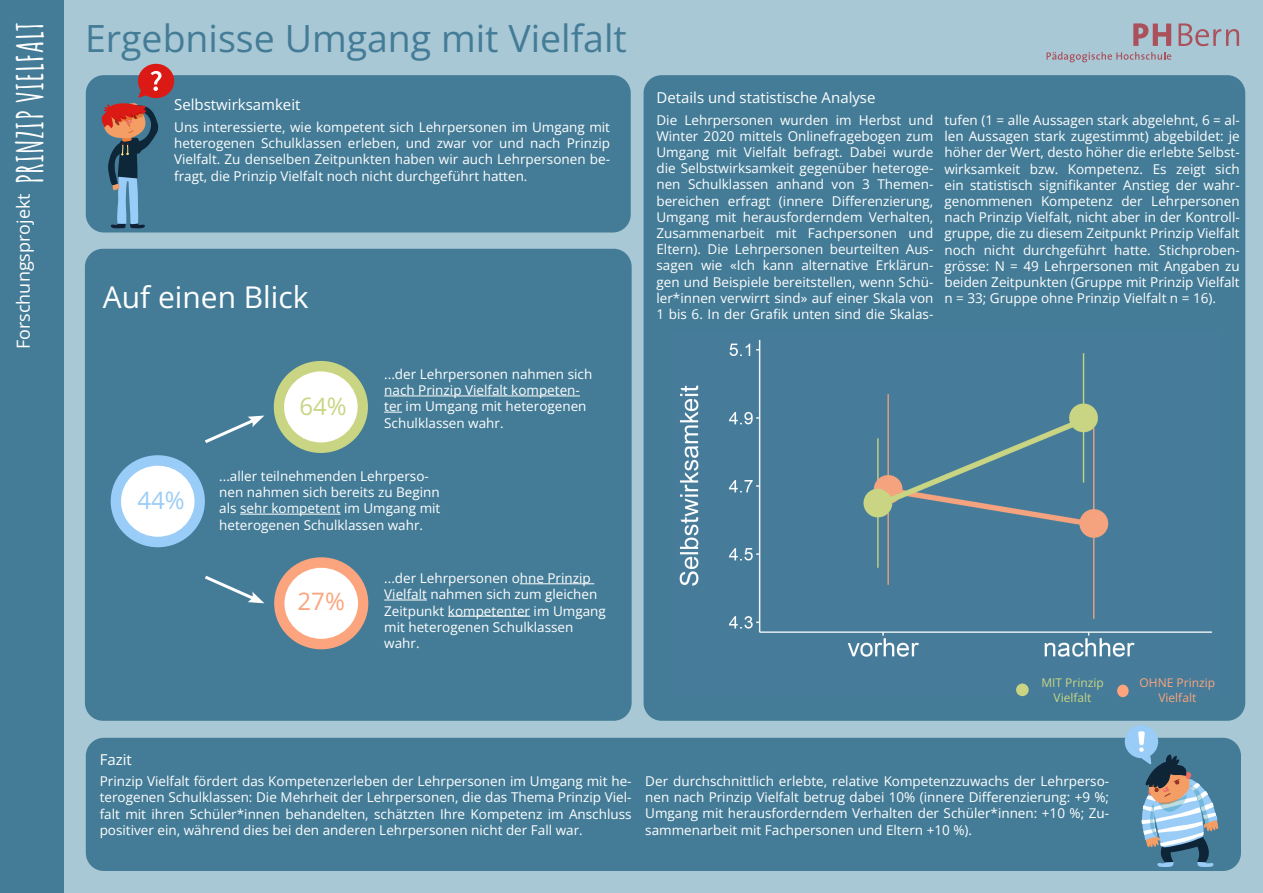
<style>
.page{position:relative;width:1263px;height:893px;background:#a9c8d5}
.page>*{position:absolute;margin:0;border:0;box-sizing:border-box;transform-origin:0 0}
.t1{font:700 37.5px "Open Sans";color:#447c97}
.t2{font:700 36px "Amatic SC";color:#fff}
.t3{font:700 30px "Open Sans";color:#fff}
.t4{font:700 24px "Open Sans";color:#99ccf7}
.t5{font:700 24px "Open Sans";color:#c9d582}
.t6{font:700 24px "Open Sans";color:#fba47d}
.t7{font:18px "Open Sans";color:#fff}
.t8{font:700 15px "Open Sans";color:#fff}
.t9{font:15px "Open Sans";color:#fff}
.t10{font:13.5px/16.2px "Open Sans";color:#fff;text-align:justify}
.t11{font:12px/14.4px "Open Sans";color:#fba47d;text-align:center}
.t12{font:12px/14.4px "Open Sans";color:#c9d582;text-align:center}
</style>
<div class="page">
<svg style="left:1133px;top:23px;width:38px;height:23px"></svg>
<svg style="left:1178px;top:23px;width:61px;height:23px"></svg>
<svg style="left:1046px;top:52px;width:125px;height:10px"></svg>
<div style="left:0;top:0;width:64px;height:893px;background:#447c97"></div>
<div style="left:85px;top:249px;width:547px;height:472px;background:#447c97;border-radius:18px"></div>
<div style="left:643px;top:75px;width:602px;height:646px;background:#447c97;border-radius:18px"></div>
<div style="left:86px;top:738px;width:1155px;height:133px;background:#447c97;border-radius:18px"></div>
<div style="left:86px;top:75px;width:545px;height:157px;background:#447c97;border-radius:18px"></div>
<svg style="left:101px;top:64px;width:73px;height:165px"></svg>
<div style="left:1125px;top:725px;width:33px;height:33px;background:#99ccf7;border-radius:50%"></div>
<svg style="left:1137px;top:731px;width:81px;height:136px"></svg>
<img style="left:679px;top:339px;width:534px;height:355px">
<div style="left:1016px;top:683px;width:13px;height:13px;background:#c9d582;border-radius:50%"></div>
<div style="left:1117px;top:685px;width:12px;height:12px;background:#fba47d;border-radius:50%"></div>
<hr style="left:384px;top:396px;width:196px;height:1px;background:#fff">
<svg style="left:384px;top:412px;width:18px;height:1px"></svg>
<hr style="left:240px;top:514px;width:100px;height:1px;background:#fff">
<hr style="left:520px;top:583px;width:74px;height:1px;background:#fff">
<hr style="left:384px;top:600px;width:43px;height:1px;background:#fff">
<hr style="left:448px;top:616px;width:82px;height:1px;background:#fff">
<div style="left:111px;top:455px;width:94px;height:92px;background:#99ccf7;border-radius:50%"></div>
<div style="left:121px;top:466px;width:74px;height:71px;background:#fff;border-radius:50%"></div>
<div style="left:274px;top:361px;width:94px;height:92px;background:#c9d582;border-radius:50%"></div>
<div style="left:284px;top:371px;width:74px;height:71px;background:#fff;border-radius:50%"></div>
<div style="left:274px;top:557px;width:94px;height:92px;background:#fba47d;border-radius:50%"></div>
<div style="left:284px;top:568px;width:74px;height:71px;background:#fff;border-radius:50%"></div>
<svg style="left:205px;top:416px;width:59px;height:27px"></svg>
<svg style="left:205px;top:575px;width:59px;height:28px"></svg>
<p class="t2" style="left:2px;top:184px;width:163px;rotate:-90deg">PRINZIP VIELFALT</p>
<p class="t1" style="left:85px;top:13px;width:543px">Ergebnisse Umgang mit Vielfalt</p>
<p class="t8" style="left:174px;top:95px;width:128px">Selbstwirksamkeit</p>
<p class="t10" style="left:174px;top:119px;width:437px">Uns interessierte, wie kompetent sich Lehrpersonen im Umgang mit heterogenen Schulklassen erleben, und zwar vor und nach Prinzip Vielfalt. Zu denselben Zeitpunkten haben wir auch Lehrpersonen be&shy;fragt, die Prinzip Vielfalt noch nicht durchgeführt hatten.</p>
<p class="t7" style="left:11px;top:349px;width:157px;rotate:-90deg">Forschungsprojekt</p>
<p class="t3" style="left:103px;top:276px;width:207px">Auf einen Blick</p>
<p class="t5" style="left:299px;top:390px;width:49px">64%</p>
<p class="t10" style="left:384px;top:366px;width:210px;text-align:left">...der Lehrpersonen nahmen sich nach Prinzip Vielfalt kompeten&shy;ter im Umgang mit heterogenen<br>Schulklassen wahr.</p>
<p class="t4" style="left:137px;top:484px;width:49px">44%</p>
<p class="t10" style="left:219px;top:468px;width:223px;text-align:left">...aller teilnehmenden Lehrperso&shy;nen nahmen sich bereits zu Beginn als sehr kompetent im Umgang mit heterogenen Schulklassen wahr.</p>
<p class="t10" style="left:384px;top:570px;width:223px;text-align:left">...der Lehrpersonen ohne Prinzip<br>Vielfalt nahmen sich zum gleichen<br>Zeitpunkt kompetenter im Umgang mit heterogenen Schulklassen wahr.</p>
<p class="t6" style="left:298px;top:585px;width:49px">27%</p>
<p class="t8" style="left:656px;top:87px;width:221px">Details und statistische Analyse</p>
<p class="t10" style="left:656px;top:111px;width:278px">Die Lehrpersonen wurden im Herbst und Winter 2020 mittels Onlinefragebogen zum Umgang mit Vielfalt befragt. Dabei wurde die Selbstwirksamkeit gegenüber heteroge&shy;nen Schulklassen anhand von 3 Themen&shy;bereichen erfragt (innere Differenzierung, Umgang mit herausforderndem Verhalten, Zusammenarbeit mit Fachpersonen und Eltern). Die Lehrpersonen beurteilten Aus&shy;sagen wie «Ich kann alternative Erklärun&shy;gen und Beispiele bereitstellen, wenn Schü&shy;ler*innen verwirrt sind» auf einer Skala von 1 bis 6. In der Grafik unten sind die Skalas-</p>
<p class="t10" style="left:944px;top:112px;width:297px">tufen (1 = alle Aussagen stark abgelehnt, 6 = al&shy;len Aussagen stark zugestimmt) abgebildet: je höher der Wert, desto höher die erlebte Selbst&shy;wirksamkeit bzw. Kompetenz. Es zeigt sich ein statistisch signifikanter Anstieg der wahr&shy;genommenen Kompetenz der Lehrpersonen nach Prinzip Vielfalt, nicht aber in der Kontroll&shy;gruppe, die zu diesem Zeitpunkt Prinzip Vielfalt noch nicht durchgeführt hatte. Stichproben&shy;grösse: N = 49 Lehrpersonen mit Angaben zu beiden Zeitpunkten (Gruppe mit Prinzip Vielfalt n = 33; Gruppe ohne Prinzip Vielfalt n = 16).</p>
<p class="t12" style="left:1041px;top:676px;width:64px">MIT Prinzip<br>Vielfalt</p>
<p class="t11" style="left:1139px;top:676px;width:77px">OHNE Prinzip<br>Vielfalt</p>
<p class="t9" style="left:100px;top:749px;width:34px">Fazit</p>
<p class="t10" style="left:100px;top:773px;width:533px">Prinzip Vielfalt fördert das Kompetenzerleben der Lehrpersonen im Umgang mit he&shy;terogenen Schulklassen: Die Mehrheit der Lehrpersonen, die das Thema Prinzip Viel&shy;falt mit ihren Schüler*innen behandelten, schätzten Ihre Kompetenz im Anschluss positiver ein, während dies bei den anderen Lehrpersonen nicht der Fall war.</p>
<p class="t10" style="left:645px;top:773px;width:465px">Der durchschnittlich erlebte, relative Kompetenzzuwachs der Lehrperso&shy;nen nach Prinzip Vielfalt betrug dabei 10% (innere Differenzierung: +9 %; Umgang mit herausforderndem Verhalten der Schüler*innen: +10 %; Zu&shy;sammenarbeit mit Fachpersonen und Eltern +10 %).</p>
</div>
